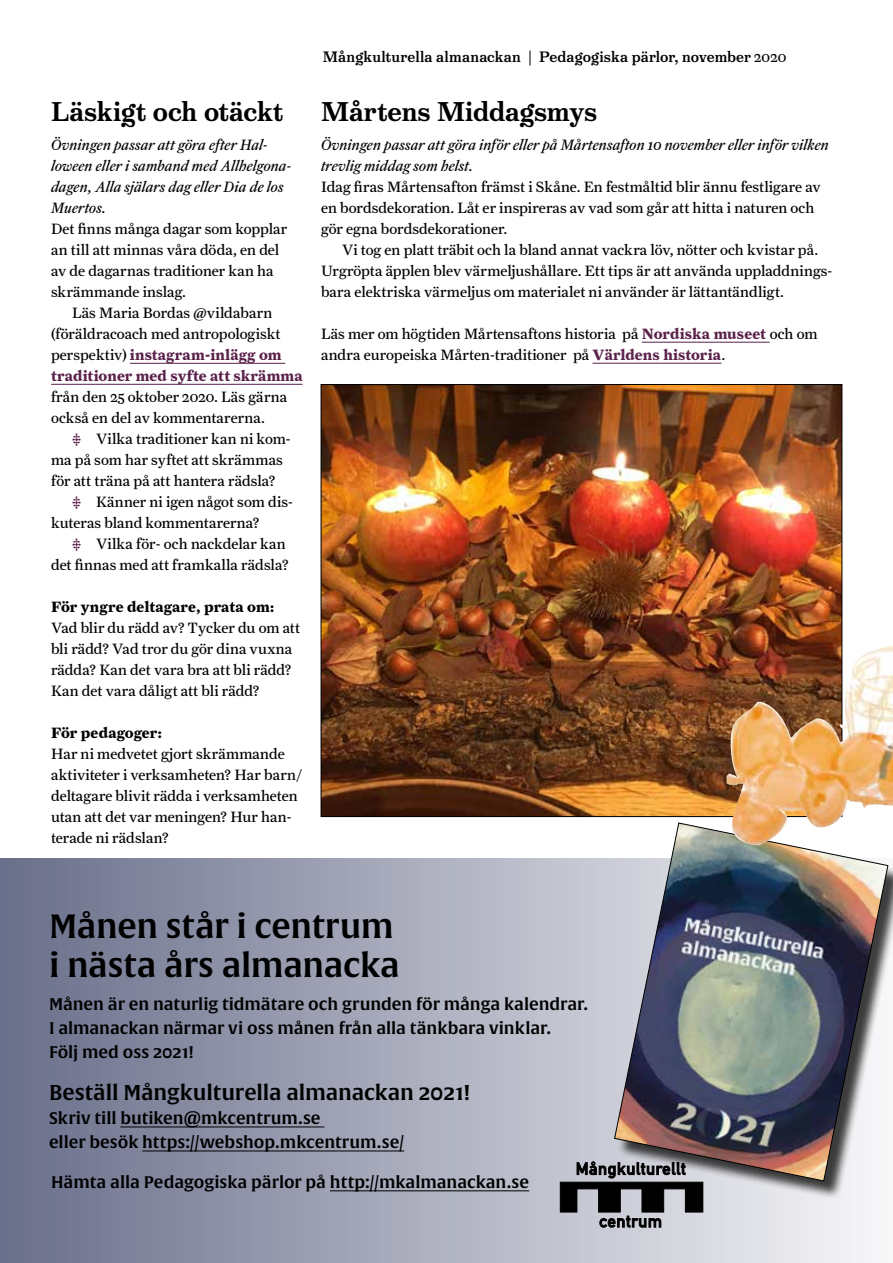
<style>
.page{position:relative;width:893px;height:1263px;background:#fff}
.page>*{position:absolute;margin:0;border:0;box-sizing:border-box;transform-origin:0 0}
.t1{font:33px/39.6px "Alverata Sb";letter-spacing:-.01em;color:#000}
.t2{font:600 27px "Victorian Orchid";letter-spacing:-.005em;color:#000}
.t3{font:21px "Alverata Sb";letter-spacing:-.01em;color:#000}
.t4{font:16.5px/24px "Alverata Sb";letter-spacing:-.005em;color:#000}
.t5{font:15px/21px "Farnham Text";color:#000}
.t6{font:italic 15px/21px "Farnham Text";color:#000}
.t7{font:15px "Victorian Orchid";letter-spacing:.005em;color:#000}
.t8{font:700 15px "Farnham Text";color:#000}
.s1{font-weight:700;color:#5a214a}
.s2{color:#5a214a}
.s3{font-family:"Farnham Text"}
</style>
<div class="page">
<div style="left:0;top:858px;width:893px;height:405px;background:linear-gradient(to right,#696e8a,#f8f8f9)"></div>
<hr style="left:120px;top:1126px;width:204px;height:1px;background:#000">
<hr style="left:142px;top:1150px;width:262px;height:1px;background:#000">
<hr style="left:330px;top:1190px;width:199px;height:1px;background:#000">
<div style="left:617px;top:825px;width:276px;height:374px;background:#000;opacity:.75"></div>
<img style="left:614px;top:822px;width:274px;height:359px">
<svg style="left:560px;top:1162px;width:143px;height:65px;background:#727277"></svg>
<hr style="left:642px;top:342px;width:128px;height:1px;background:#5a214a">
<hr style="left:592px;top:363px;width:129px;height:1px;background:#5a214a">
<img style="left:323px;top:386px;width:517px;height:429px">
<hr style="left:130px;top:363px;width:155px;height:1px;background:#5a214a">
<hr style="left:51px;top:384px;width:252px;height:1px;background:#5a214a">
<img style="left:725px;top:646px;width:168px;height:199px">
<h2 class="t2" style="left:51px;top:94px;width:234px">Läskigt och otäckt</h2>
<p class="t6" style="left:51px;top:134px;width:242px">Övningen passar att göra efter Hal&shy;loween eller i samband med Allhelgona&shy;dagen, Alla själars dag eller Dia de los<br>Muertos.</p>
<p class="t5" style="left:51px;top:218px;width:238px">Det finns många dagar som kopplar an till att minnas våra döda, en del av de dagarnas traditioner kan ha skrämmande inslag.</p>
<p class="t5" style="left:51px;top:302px;width:253px;text-indent:21px">Läs Maria Bordas @vildabarn (föräldracoach med antropologiskt perspektiv) <span class="s1">instagram-inlägg om traditioner med syfte att skrämma</span></p>
<p class="t5" style="left:51px;top:386px;width:238px">från den 25 oktober 2020. Läs gärna också en del av kommentarerna.</p>
<p class="t5" style="left:51px;top:428px;width:241px;text-indent:21px"><span class="s2">•</span> Vilka traditioner kan ni kom&shy;ma på som har syftet att skrämmas för att träna på att hantera rädsla?</p>
<p class="t5" style="left:51px;top:491px;width:244px;text-indent:21px"><span class="s2">•</span> Känner ni igen något som dis&shy;kuteras bland kommentarerna?</p>
<p class="t5" style="left:51px;top:533px;width:239px;text-align:right"><span class="s2">•</span> Vilka för- och nackdelar kan det finnas med att framkalla rädsla?</p>
<p class="t8" style="left:51px;top:598px;width:225px">För yngre deltagare, prata om:</p>
<p class="t5" style="left:51px;top:617px;width:251px">Vad blir du rädd av? Tycker du om att bli rädd? Vad tror du gör dina vuxna rädda? Kan det vara bra att bli rädd?<br>Kan det vara dåligt att bli rädd?</p>
<p class="t8" style="left:51px;top:724px;width:113px">För pedagoger:</p>
<p class="t5" style="left:51px;top:743px;width:253px">Har ni medvetet gjort skrämmande aktiviteter i verksamheten? Har barn/ deltagare blivit rädda i verksamheten utan att det var meningen? Hur han&shy;terade ni rädslan?</p>
<p class="t7" style="left:323px;top:47px;width:465px">Mångkulturella almanackan | Pedagogiska pärlor, november <span class="s3">2020</span></p>
<h2 class="t2" style="left:321px;top:93px;width:278px">Mårtens Middagsmys</h2>
<p class="t6" style="left:321px;top:134px;width:509px">Övningen passar att göra inför eller på Mårtensafton 10 november eller inför vilken trevlig middag som helst.</p>
<p class="t5" style="left:321px;top:176px;width:501px">Idag firas Mårtensafton främst i Skåne. En festmåltid blir ännu festligare av en bordsdekoration. Låt er inspireras av vad som går att hitta i naturen och gör egna bordsdekorationer.</p>
<p class="t5" style="left:321px;top:239px;width:513px;text-indent:21px">Vi tog en platt träbit och la bland annat vackra löv, nötter och kvistar på.<br>Urgröpta äpplen blev värmeljushållare. Ett tips är att använda uppladdnings&shy;bara elektriska värmeljus om materialet ni använder är lättantändligt.</p>
<p class="t5" style="left:321px;top:323px;width:498px">Läs mer om högtiden Mårtensaftons historia på <span class="s1">Nordiska museet</span> och om andra europeiska Mårten-traditioner på <span class="s1">Världens historia</span>.</p>
<h1 class="t1" style="left:49px;top:907px;width:352px">Månen står i centrum i nästa års almanacka</h1>
<p class="t4" style="left:49px;top:992px;width:541px">Månen är en naturlig tidmätare och grunden för många kalendrar.<br>I almanackan närmar vi oss månen från alla tänkbara vinklar.<br>Följ med oss 2021!</p>
<h3 class="t3" style="left:49px;top:1079px;width:423px">Beställ Mångkulturella almanackan 2021!</h3>
<p class="t4" style="left:49px;top:1106px;width:357px">Skriv till butiken@mkcentrum.se<br>eller besök https://webshop.mkcentrum.se/</p>
<p class="t4" style="left:51px;top:1170px;width:479px">Hämta alla Pedagogiska pärlor på http://mkalmanackan.se</p>
</div>
